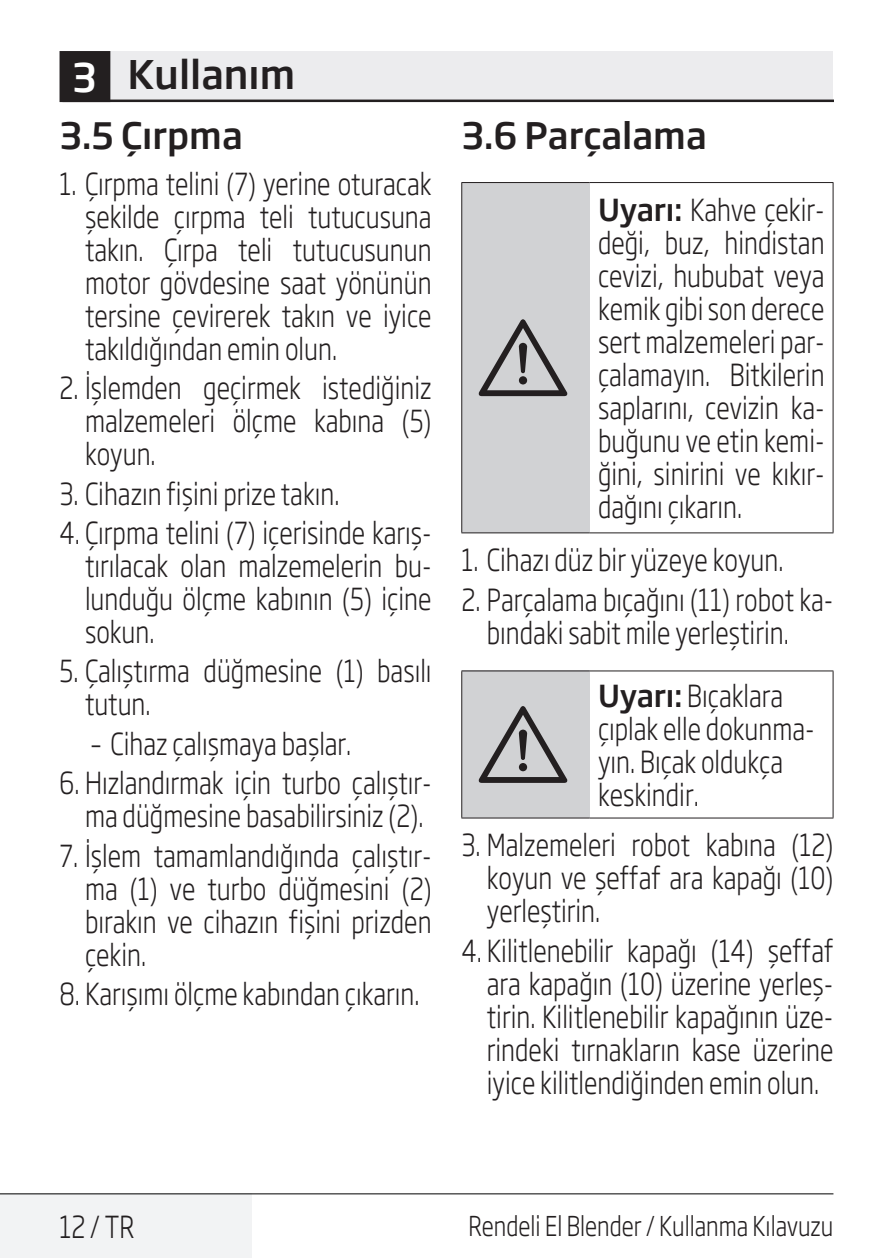
<style>
.page{position:relative;width:893px;height:1259px;background:#fff}
.page>*{position:absolute;margin:0;border:0;box-sizing:border-box;transform-origin:0 0}
.t1{font:96px "ZIWARNUN";color:#231f20}
.Unite_Baslik_Icerik{font:500 39px "Soho Gothic Pro";color:#231f20}
.Alt_Baslik_Icerik{font:500 36px "Soho Gothic Pro";color:#231f20}
.Duz_Metin{font:300 30px/33px "Soho Gothic Pro";color:#231f20;text-align:justify;scale:.8 1}
.t2{font:300 27px "Soho Gothic Pro";color:#231f20;scale:.8 1}
.s1{color:#fff}
.s2{font-weight:500}
</style>
<div class="page">
<div style="left:62px;top:51px;width:771px;height:50px;background:#ececee"></div>
<hr style="left:62px;top:100px;width:771px;height:2px;background:#231f20">
<div style="left:61px;top:53px;width:48px;height:48px;background:#231f20"></div>
<div style="left:60px;top:51px;width:50px;height:51px;border:3px solid #231f20"></div>
<div style="left:0;top:1193px;width:252px;height:64px;background:#f2f3f4"></div>
<hr style="left:0;top:1193px;width:833px;height:1px;background:#000">
<div style="left:462px;top:182px;width:127px;height:351px;background:#d1d2d4"></div>
<hr style="left:589px;top:182px;width:244px;height:1px;background:#231f20">
<hr style="left:833px;top:183px;width:1px;height:349px;background:#231f20">
<hr style="left:589px;top:532px;width:244px;height:1px;background:#231f20">
<hr style="left:461px;top:532px;width:128px;height:1px;background:#231f20">
<hr style="left:461px;top:182px;width:128px;height:1px;background:#231f20">
<hr style="left:461px;top:183px;width:1px;height:349px;background:#231f20">
<div style="left:462px;top:671px;width:127px;height:147px;background:#d1d2d4"></div>
<hr style="left:589px;top:670px;width:244px;height:1px;background:#231f20">
<hr style="left:833px;top:671px;width:1px;height:146px;background:#231f20">
<hr style="left:589px;top:817px;width:244px;height:1px;background:#231f20">
<hr style="left:461px;top:817px;width:128px;height:1px;background:#231f20">
<hr style="left:461px;top:670px;width:128px;height:1px;background:#231f20">
<hr style="left:461px;top:671px;width:1px;height:146px;background:#231f20">
<p class="Unite_Baslik_Icerik" style="left:72px;top:44px;width:224px"><span class="s1">3</span> Kullanım</p>
<p class="Alt_Baslik_Icerik" style="left:60px;top:107px;width:185px">3.5 Çırpma</p>
<p class="Duz_Metin" style="left:85px;top:165px;width:435px;text-indent:-26px">1. Çırpma telini (7) yerine oturacak şekilde çırpma teli tutucusuna takın. Çırpa teli tutucusunun motor gövdesine saat yönünün tersine çevirerek takın ve iyice takıldığından emin olun.</p>
<p class="Duz_Metin" style="left:85px;top:370px;width:435px;text-indent:-26px">2. İşlemden geçirmek istediğiniz malzemeleri ölçme kabına (5) koyun.</p>
<p class="Duz_Metin" style="left:60px;top:475px;width:351px">3. Cihazın fişini prize takın.</p>
<p class="Duz_Metin" style="left:85px;top:514px;width:435px;text-indent:-26px">4. Çırpma telini (7) içerisinde karış&shy;tırılacak olan malzemelerin bu&shy;lunduğu ölçme kabının (5) içine sokun.</p>
<p class="Duz_Metin" style="left:85px;top:653px;width:435px;text-indent:-26px">5. Çalıştırma düğmesine (1) basılı tutun.</p>
<p class="Duz_Metin" style="left:90px;top:725px;width:328px">– Cihaz çalışmaya başlar.</p>
<p class="Duz_Metin" style="left:60px;top:765px;width:467px;text-align:center">6. Hızlandırmak için turbo çalıştır&shy;ma düğmesine basabilirsiniz (2).</p>
<p class="Duz_Metin" style="left:85px;top:837px;width:435px;text-indent:-26px">7. İşlem tamamlandığında çalıştır&shy;ma (1) ve turbo düğmesini (2) bırakın ve cihazın fişini prizden çekin.</p>
<p class="Duz_Metin" style="left:60px;top:975px;width:452px">8. Karışımı ölçme kabından çıkarın.</p>
<p class="Alt_Baslik_Icerik" style="left:461px;top:107px;width:247px">3.6 Parçalama</p>
<p class="Duz_Metin" style="left:598px;top:192px;width:285px;text-align:left"><span class="s2">Uyarı:</span> Kahve çekir&shy;deği, buz, hindistan cevizi, hububat veya kemik gibi son derece sert malzemeleri par&shy;çalamayın. Bitkilerin saplarını, cevizin ka&shy;buğunu ve etin kemi&shy;ğini, sinirini ve kıkır&shy;dağını çıkarın.</p>
<p class="Duz_Metin" style="left:461px;top:542px;width:404px">1. Cihazı düz bir yüzeye koyun.</p>
<p class="Duz_Metin" style="left:487px;top:581px;width:435px;text-indent:-26px">2. Parçalama bıçağını (11) robot ka&shy;bındaki sabit mile yerleştirin.</p>
<p class="t1" style="left:479px;top:307px;width:94px">A</p>
<p class="Duz_Metin" style="left:598px;top:677px;width:272px;text-align:left"><span class="s2">Uyarı:</span> Bıçaklara çıplak elle dokunma&shy;yın. Bıçak oldukça keskindir.</p>
<p class="Duz_Metin" style="left:487px;top:827px;width:435px;text-indent:-26px">3. Malzemeleri robot kabına (12) koyun ve şeffaf ara kapağı (10) yerleştirin.</p>
<p class="Duz_Metin" style="left:487px;top:932px;width:435px;text-indent:-26px">4. Kilitlenebilir kapağı (14) şeffaf ara kapağın (10) üzerine yerleş&shy;tirin. Kilitlenebilir kapağının üze&shy;rindeki tırnakların kase üzerine iyice kilitlendiğinden emin olun.</p>
<p class="t1" style="left:479px;top:693px;width:94px">A</p>
<p class="Duz_Metin" style="left:60px;top:1208px;width:95px">12 / TR</p>
<p class="t2" style="left:468px;top:1205px;width:458px">Rendeli El Blender / Kullanma Kılavuzu</p>
</div>
